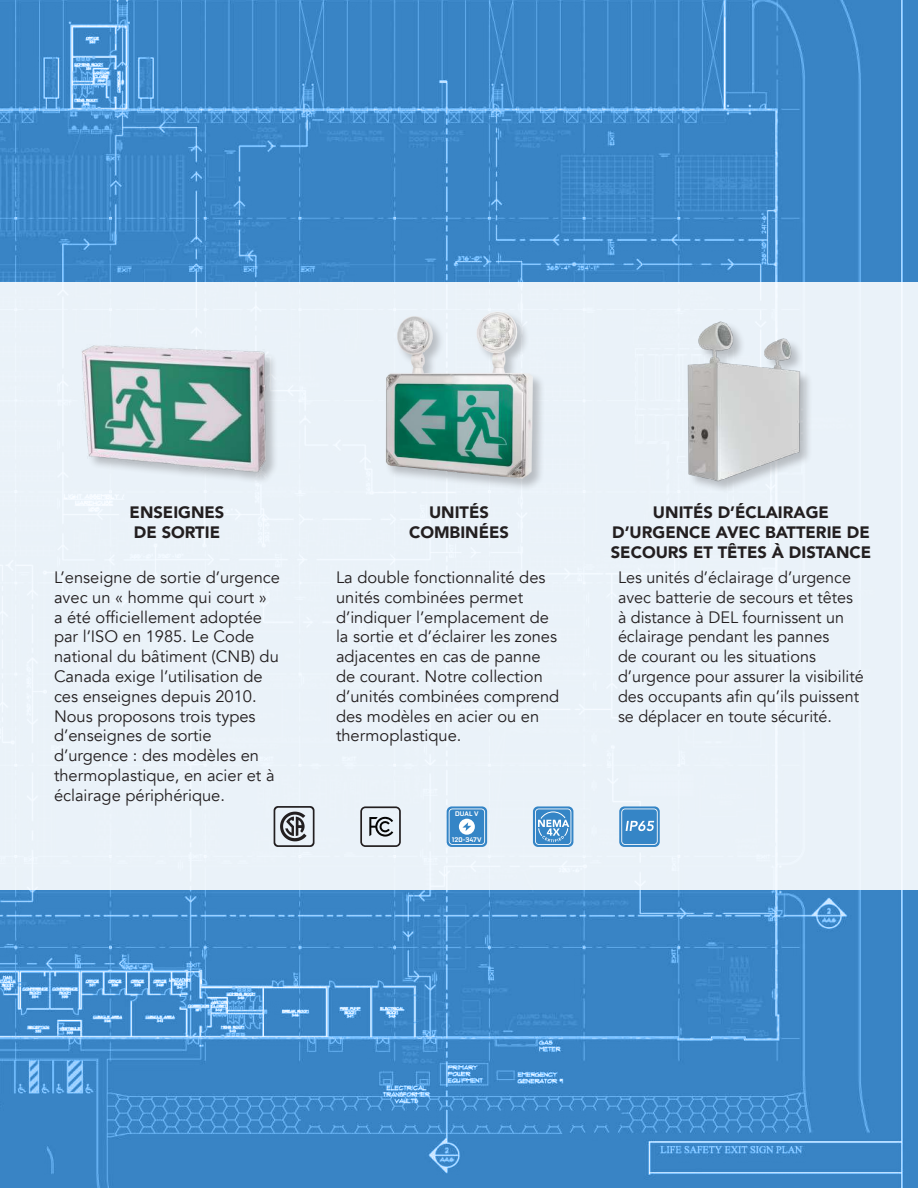
<style>
.page{position:relative;width:918px;height:1188px;background:#fff}
.page>*{position:absolute;margin:0;border:0;box-sizing:border-box;transform-origin:0 0}
.t1{font:16.5px/19.8px "Avenir";color:#231f20}
.t2{font:900 16.5px/19.8px "Avenir";color:#231f20;text-align:center}
.t3{font:700 6.75px "Ge Force";color:#fff}
</style>
<div class="page">
<img style="left:0;top:0;width:918px;height:1188px">
<div style="left:0;top:282px;width:918px;height:608px;background:#eaf2f9"></div>
<img style="left:62px;top:310px;width:238px;height:171px">
<img style="left:369px;top:309px;width:173px;height:179px">
<img style="left:678px;top:310px;width:131px;height:182px">
<svg style="left:360px;top:806px;width:41px;height:41px"></svg>
<svg style="left:619px;top:806px;width:41px;height:41px"></svg>
<svg style="left:621px;top:809px;width:37px;height:36px"></svg>
<svg style="left:533px;top:806px;width:40px;height:41px"></svg>
<svg style="left:535px;top:809px;width:36px;height:36px"></svg>
<svg style="left:447px;top:806px;width:40px;height:41px"></svg>
<svg style="left:449px;top:809px;width:36px;height:36px"></svg>
<svg style="left:274px;top:806px;width:41px;height:41px"></svg>
<p class="t2" style="left:130px;top:502px;width:96px;text-align:left">ENSEIGNES<br>DE SORTIE</p>
<p class="t2" style="left:409px;top:502px;width:101px">UNITÉS<br>COMBINÉES</p>
<p class="t2" style="left:611px;top:502px;width:262px">UNITÉS D’ÉCLAIRAGE<br>D’URGENCE AVEC BATTERIE DE<br>SECOURS ET TÊTES À DISTANCE</p>
<p class="t1" style="left:54px;top:568px;width:228px">L’enseigne de sortie d’urgence avec un « homme qui court »<br>a été officiellement adoptée par l’ISO en 1985. Le Code national du bâtiment (CNB) du<br>Canada exige l’utilisation de ces enseignes depuis 2010.<br>Nous proposons trois types d’enseignes de sortie d’urgence : des modèles en thermoplastique, en acier et à éclairage périphérique.</p>
<p class="t1" style="left:618px;top:568px;width:247px">Les unités d’éclairage d’urgence avec batterie de secours et têtes à distance à DEL fournissent un éclairage pendant les pannes<br>de courant ou les situations d’urgence pour assurer la visibilité des occupants afin qu’ils puissent se déplacer en toute sécurité.</p>
<p class="t1" style="left:336px;top:568px;width:225px">La double fonctionnalité des unités combinées permet d’indiquer l’emplacement de la sortie et d’éclairer les zones adjacentes en cas de panne de courant. Notre collection d’unités combinées comprend des modèles en acier ou en thermoplastique.</p>
<p class="t3" style="left:455px;top:810px;width:25px">DUAL V</p>
<p class="t3" style="left:452px;top:836px;width:31px">120-347V</p>
</div>
